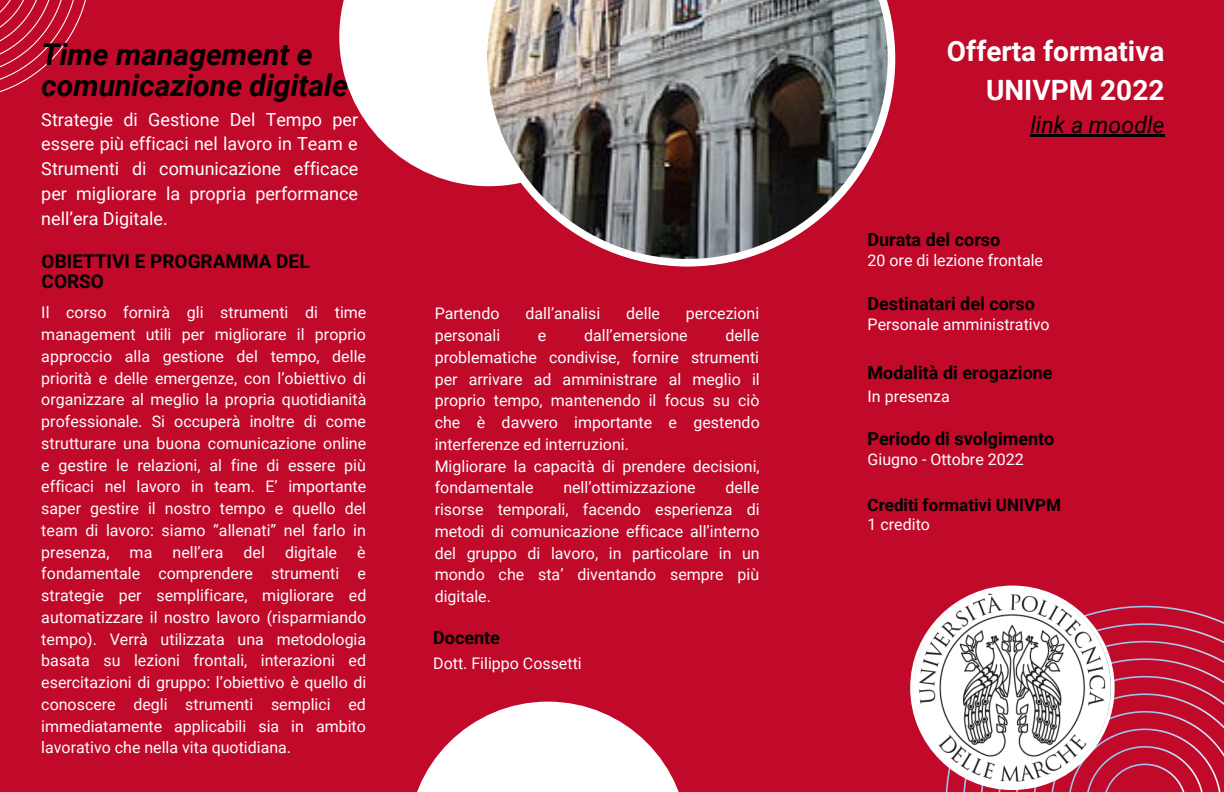
<style>
.page{position:relative;width:1224px;height:792px;background:#c1092a}
.page>*{position:absolute;margin:0;border:0;box-sizing:border-box;transform-origin:0 0}
.t1{font:italic 700 30px/31.5px "Roboto";color:#000}
.t2{font:700 28px/39px "Roboto";color:#fff;text-align:right}
.t3{font:italic 23px "Roboto";color:#000}
.t4{font:700 19px/19.5px "Roboto";color:#000}
.t5{font:18px/24.8px "Roboto";color:#fff;text-align:justify}
.t6{font:700 18px "Roboto";color:#000}
.t7{font:700 17px "Roboto";color:#000}
.t8{font:16px/21.8px "Roboto";color:#fefefe;text-align:justify}
.t9{font:16px "Roboto";color:#fff}
</style>
<div class="page">
<svg style="left:0;top:0;width:86px;height:92px"></svg>
<svg style="left:417px;top:702px;width:262px;height:90px"></svg>
<svg style="left:339px;top:0;width:141px;height:186px;fill:#fff"></svg>
<svg style="left:945px;top:606px;width:279px;height:186px"></svg>
<img style="left:480px;top:0;width:415px;height:267px">
<svg style="left:910px;top:586px;width:205px;height:204px;fill:#f9f9f9"></svg>
<hr style="left:1030px;top:134px;width:135px;height:2px;background:#000">
<p class="t1" style="left:42px;top:39px;width:308px">Time management e comunicazione digitale</p>
<p class="t5" style="left:41px;top:107px;width:319px">Strategie di Gestione Del Tempo per essere più efficaci nel lavoro in Team e Strumenti di comunicazione efficace per migliorare la propria performance nell’era Digitale.</p>
<p class="t4" style="left:42px;top:252px;width:270px">OBIETTIVI E PROGRAMMA DEL<br>CORSO</p>
<p class="t8" style="left:41px;top:302px;width:327px">Il corso fornirà gli strumenti di time management utili per migliorare il proprio approccio alla gestione del tempo, delle priorità e delle emergenze, con l’obiettivo di organizzare al meglio la propria quotidianità professionale. Si occuperà inoltre di come strutturare una buona comunicazione online e gestire le relazioni, al fine di essere più efficaci nel lavoro in team. E’ importante saper gestire il nostro tempo e quello del team di lavoro: siamo “allenati” nel farlo in presenza,</p>
<p class="t8" style="left:41px;top:541px;width:327px;text-indent:316px">è fondamentale comprendere strumenti e strategie per semplificare, migliorare ed automatizzare il nostro lavoro (risparmiando tempo). Verrà utilizzata una metodologia basata su lezioni frontali, interazioni ed esercitazioni di gruppo: l’obiettivo è quello di conoscere degli strumenti semplici ed immediatamente applicabili sia in ambito lavorativo che nella vita quotidiana.</p>
<p class="t8" style="left:130px;top:541px;width:24px">ma</p>
<p class="t8" style="left:173px;top:541px;width:52px">nell’era</p>
<p class="t8" style="left:244px;top:541px;width:23px">del</p>
<p class="t8" style="left:285px;top:541px;width:54px">digitale</p>
<p class="t8" style="left:435px;top:303px;width:66px">Partendo</p>
<p class="t8" style="left:526px;top:303px;width:76px">dall’analisi</p>
<p class="t8" style="left:626px;top:303px;width:35px">delle</p>
<p class="t8" style="left:686px;top:303px;width:75px">percezioni</p>
<p class="t8" style="left:435px;top:325px;width:67px">personali</p>
<p class="t8" style="left:538px;top:325px;width:10px">e</p>
<p class="t8" style="left:584px;top:325px;width:105px">dall’emersione</p>
<p class="t8" style="left:435px;top:325px;width:327px;text-indent:291px">delle problematiche condivise, fornire strumenti per arrivare ad amministrare al meglio il proprio tempo, mantenendo il focus su ciò che è davvero importante e gestendo interferenze ed interruzioni.</p>
<p class="t8" style="left:435px;top:455px;width:327px">Migliorare la capacità di prendere decisioni, fondamentale</p>
<p class="t8" style="left:435px;top:477px;width:327px;text-indent:291px">delle risorse temporali, facendo esperienza di metodi di comunicazione efficace all’interno del gruppo di lavoro, in particolare in un mondo che sta’ diventando sempre più digitale.</p>
<p class="t8" style="left:563px;top:477px;width:134px">nell’ottimizzazione</p>
<p class="t6" style="left:433px;top:627px;width:68px">Docente</p>
<p class="t9" style="left:433px;top:655px;width:150px">Dott. Filippo Cossetti</p>
<p class="t2" style="left:947px;top:32px;width:219px">Offerta formativa<br>UNIVPM 2022</p>
<p class="t3" style="left:1030px;top:111px;width:136px">link a moodle</p>
<p class="t6" style="left:868px;top:229px;width:134px">Durata del corso</p>
<p class="t9" style="left:868px;top:251px;width:177px">20 ore di lezione frontale</p>
<p class="t6" style="left:868px;top:293px;width:169px">Destinatari del corso</p>
<p class="t9" style="left:868px;top:315px;width:184px">Personale amministrativo</p>
<p class="t6" style="left:868px;top:362px;width:187px">Modalità di erogazione</p>
<p class="t9" style="left:868px;top:387px;width:84px">In presenza</p>
<p class="t6" style="left:868px;top:428px;width:188px">Periodo di svolgimento</p>
<p class="t9" style="left:868px;top:450px;width:158px">Giugno - Ottobre 2022</p>
<p class="t7" style="left:868px;top:495px;width:195px">Crediti formativi UNIVPM</p>
<p class="t9" style="left:868px;top:515px;width:64px">1 credito</p>
</div>
